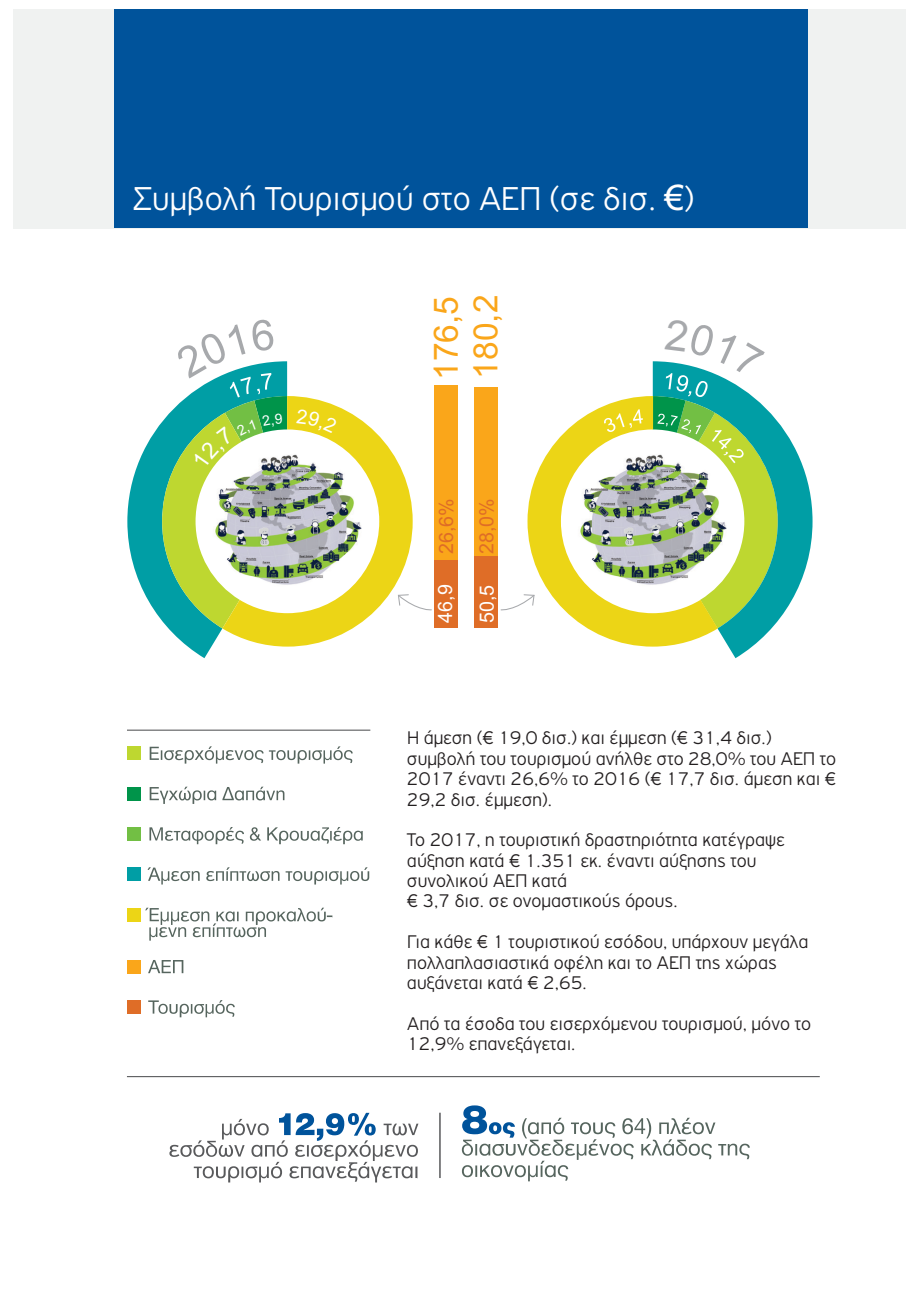
<style>
.page{position:relative;width:920px;height:1290px;background:#fff}
.page>*{position:absolute;margin:0;border:0;box-sizing:border-box;transform-origin:0 0}
.t1{font:300 35.25px "PF Highway Gothic";color:#fff}
.t2{font:33.6px/39.5px "Arial";color:#faa61a}
.t3{font:19.65px/41.7px "Arial";color:#fff}
.t4{font:19.65px "Arial";color:#de6c27}
.t5{font:19.65px "Arial";color:#df6d27}
.t6{font:300 19.5px/20.4px "PF Highway Gothic";color:#231f20}
.s1{font-family:"Arial";font-weight:400}
</style>
<div class="page">
<div style="left:14px;top:10px;width:892px;height:219px;background:#f0f2f1"></div>
<div style="left:114px;top:10px;width:694px;height:218px;background:#00539b"></div>
<svg style="left:127px;top:422px;width:95px;height:236px;fill:#009ea5"></svg>
<svg style="left:222px;top:396px;width:191px;height:251px;fill:#ecd516"></svg>
<div style="left:474px;top:388px;width:24px;height:182px;background:#faa61a"></div>
<div style="left:434px;top:385px;width:24px;height:191px;background:#faa61a"></div>
<div style="left:434px;top:560px;width:24px;height:68px;background:#df6d27"></div>
<div style="left:474px;top:557px;width:24px;height:71px;background:#df6d27"></div>
<svg style="left:396px;top:645px;width:17px;height:2px"></svg>
<svg style="left:397px;top:594px;width:35px;height:17px"></svg>
<svg style="left:500px;top:594px;width:27px;height:17px"></svg>
<svg style="left:150px;top:746px;width:203px;height:18px"></svg>
<svg style="left:148px;top:867px;width:221px;height:17px"></svg>
<svg style="left:145px;top:908px;width:187px;height:33px"></svg>
<svg style="left:148px;top:1000px;width:87px;height:17px"></svg>
<svg style="left:149px;top:827px;width:214px;height:17px"></svg>
<svg style="left:150px;top:787px;width:134px;height:17px"></svg>
<hr style="left:127px;top:730px;width:243px;height:1px;background:#58595b">
<img style="left:287px;top:449px;width:78px;height:140px">
<hr style="left:127px;top:1076px;width:693px;height:1px;background:#58595b">
<hr style="left:439px;top:1113px;width:2px;height:65px;background:#58595b">
<svg style="left:169px;top:1113px;width:249px;height:69px"></svg>
<svg style="left:462px;top:1105px;width:288px;height:76px"></svg>
<svg style="left:527px;top:396px;width:126px;height:251px"></svg>
<svg style="left:604px;top:409px;width:39px;height:23px"></svg>
<div style="left:127px;top:747px;width:13px;height:13px;background:#bed730"></div>
<div style="left:127px;top:960px;width:13px;height:13px;background:#faa61a"></div>
<svg style="left:148px;top:960px;width:35px;height:13px"></svg>
<div style="left:127px;top:868px;width:13px;height:13px;background:#009ea5"></div>
<div style="left:127px;top:908px;width:13px;height:13px;background:#ecd516"></div>
<div style="left:127px;top:1000px;width:13px;height:13px;background:#df6d27"></div>
<div style="left:127px;top:827px;width:13px;height:13px;background:#72bf44"></div>
<div style="left:127px;top:787px;width:13px;height:13px;background:#00944a"></div>
<svg style="left:653px;top:361px;width:159px;height:297px"></svg>
<svg style="left:162px;top:319px;width:125px;height:309px"></svg>
<svg style="left:296px;top:409px;width:42px;height:24px"></svg>
<h1 class="t1" style="left:133px;top:182px;width:563px">Συµβολή Τουρισµού στο ΑΕΠ (σε δισ. <span class="s1">€</span>)</h1>
<h2 class="t2" style="left:429px;top:380px;width:87px;rotate:-90deg">176,5<br>180,2</h2>
<p class="t4" style="left:439px;top:554px;width:57px;rotate:-90deg">26,6%</p>
<p class="t3" style="left:426px;top:623px;width:40px;rotate:-90deg">46,9<br>50,5</p>
<p class="t5" style="left:479px;top:554px;width:57px;rotate:-90deg">28,0%</p>
<p class="t6" style="left:407px;top:729px;width:431px">Η άµεση (€ 19,0 δισ.) και έµµεση (€ 31,4 δισ.) συµβολή του τουρισµού ανήλθε στο 28,0% του ΑΕΠ το 2017 έναντι 26,6% το 2016 (€ 17,7 δισ. άµεση και € 29,2 δισ. έµµεση).</p>
<p class="t6" style="left:407px;top:831px;width:379px">Το 2017, η τουριστική δραστηριότητα κατέγραψε αύξηση κατά € 1.351 εκ. έναντι αύξησης του συνολικού ΑΕΠ κατά<br>€ 3,7 δισ. σε ονοµαστικούς όρους.</p>
<p class="t6" style="left:407px;top:932px;width:403px">Για κάθε € 1 τουριστικού εσόδου, υπάρχουν µεγάλα πολλαπλασιαστικά οφέλη και το ΑΕΠ της χώρας αυξάνεται κατά € 2,65.</p>
<p class="t6" style="left:407px;top:1014px;width:406px">Από τα έσοδα του εισερχόµενου τουρισµού, µόνο το<br>12,9% επανεξάγεται.</p>
</div>
